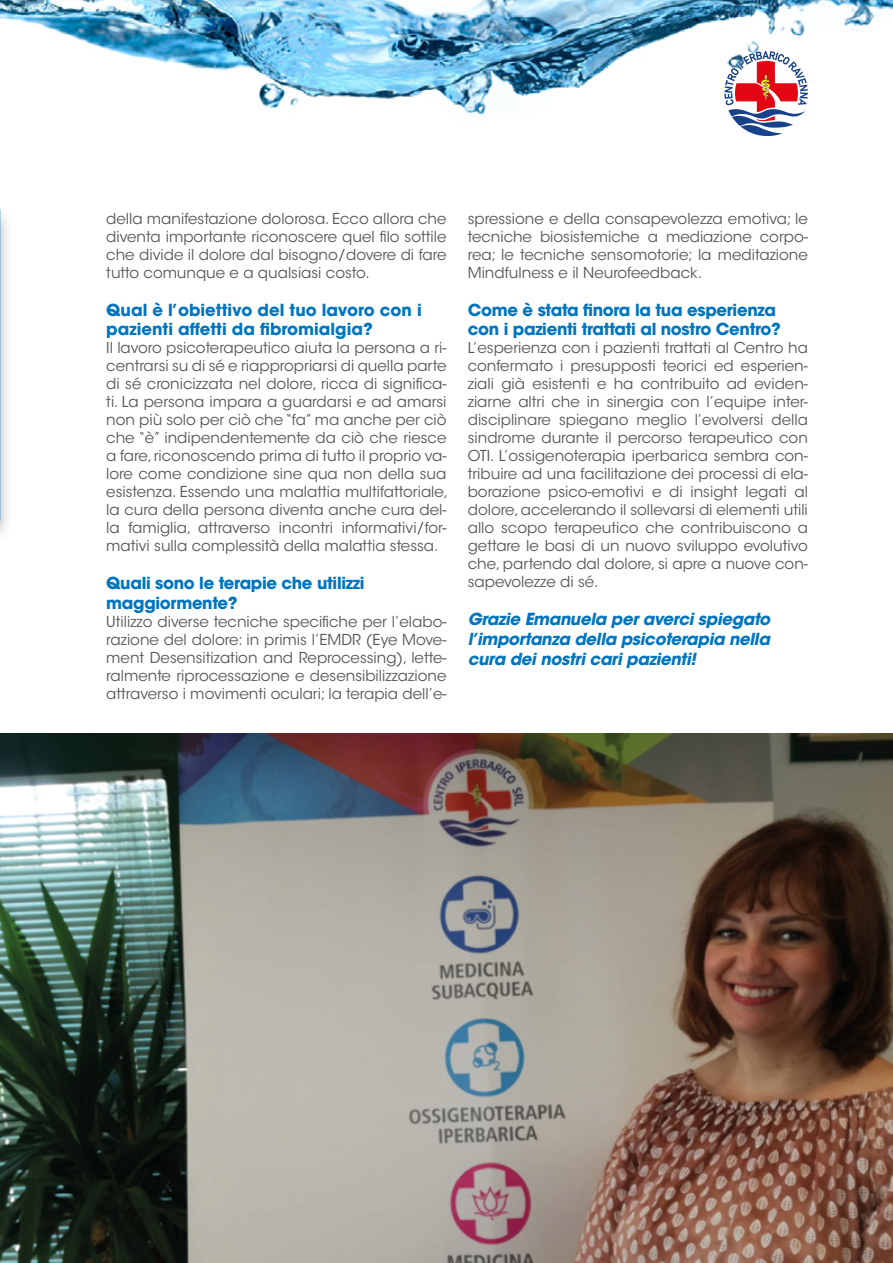
<style>
.page{position:relative;width:893px;height:1263px;background:#fff}
.page>*{position:absolute;margin:0;border:0;box-sizing:border-box;transform-origin:0 0}
.t1{font:700 16.5px/19.8px "ITC Avant Garde Std";letter-spacing:-.02em;color:#0075bf}
.t2{font:italic 700 16.5px/19.8px "ITC Avant Garde Std";letter-spacing:-.02em;color:#0075bf;text-align:justify}
.t3{font:700 16.5px/19.8px "ITC Avant Garde Std";color:#0075bf}
.t4{font:15px/18px "ITC Avant Garde Std";color:#575756;text-align:justify}
</style>
<div class="page">
<svg style="left:739px;top:125px;width:53px;height:11px"></svg>
<div style="left:0;top:204px;width:14px;height:339px;background:#000;opacity:.29"></div>
<img style="left:0;top:368px;width:1px;height:153px">
<img style="left:0;top:0;width:893px;height:125px">
<img style="left:0;top:733px;width:893px;height:530px">
<p class="t4" style="left:106px;top:209px;width:342px">della manifestazione dolorosa. Ecco allora che diventa importante riconoscere quel filo sottile che divide il dolore dal bisogno/dovere di fare tutto comunque e a qualsiasi costo.</p>
<p class="t3" style="left:106px;top:299px;width:317px">Qual è l’obiettivo del tuo lavoro con i pazienti affetti da fibromialgia?</p>
<p class="t4" style="left:106px;top:339px;width:343px">Il lavoro psicoterapeutico aiuta la persona a ri&shy;centrarsi su di sé e riappropriarsi di quella parte di sé cronicizzata nel dolore, ricca di significa&shy;ti. La persona impara a guardarsi e ad amarsi non più solo per ciò che “fa” ma anche per ciò che “è” indipendentemente da ciò che riesce a fare, riconoscendo prima di tutto il proprio va&shy;lore come condizione sine qua non della sua esistenza. Essendo una malattia multifattoriale, la cura della persona diventa anche cura del&shy;la famiglia, attraverso incontri informativi/for&shy;mativi sulla complessità della malattia stessa.</p>
<p class="t1" style="left:106px;top:573px;width:260px">Quali sono le terapie che utilizzi maggiormente?</p>
<p class="t4" style="left:106px;top:613px;width:342px">Utilizzo diverse tecniche specifiche per l’elabo&shy;razione del dolore: in primis l’EMDR (Eye Move&shy;ment Desensitization and Reprocessing), lette&shy;ralmente riprocessazione e desensibilizzazione attraverso i movimenti oculari; la terapia dell’e-</p>
<p class="t4" style="left:468px;top:209px;width:342px">spressione e della consapevolezza emotiva; le tecniche biosistemiche a mediazione corpo&shy;rea; le tecniche sensomotorie; la meditazione Mindfulness e il Neurofeedback.</p>
<p class="t1" style="left:468px;top:299px;width:315px">Come è stata finora la tua esperienza con i pazienti trattati al nostro Centro?</p>
<p class="t4" style="left:468px;top:339px;width:342px">L’esperienza con i pazienti trattati al Centro ha confermato i presupposti teorici ed esperien&shy;ziali già esistenti e ha contribuito ad eviden&shy;ziarne altri che in sinergia con l’equipe inter&shy;disciplinare spiegano meglio l’evolversi della sindrome durante il percorso terapeutico con OTI. L’ossigenoterapia iperbarica sembra con&shy;tribuire ad una facilitazione dei processi di ela&shy;borazione psico-emotivi e di insight legati al dolore, accelerando il sollevarsi di elementi utili allo scopo terapeutico che contribuiscono a gettare le basi di un nuovo sviluppo evolutivo che, partendo dal dolore, si apre a nuove con&shy;sapevolezze di sé.</p>
<p class="t2" style="left:468px;top:609px;width:304px">Grazie Emanuela per averci spiegato l’importanza della psicoterapia nella cura dei nostri cari pazienti!</p>
</div>
